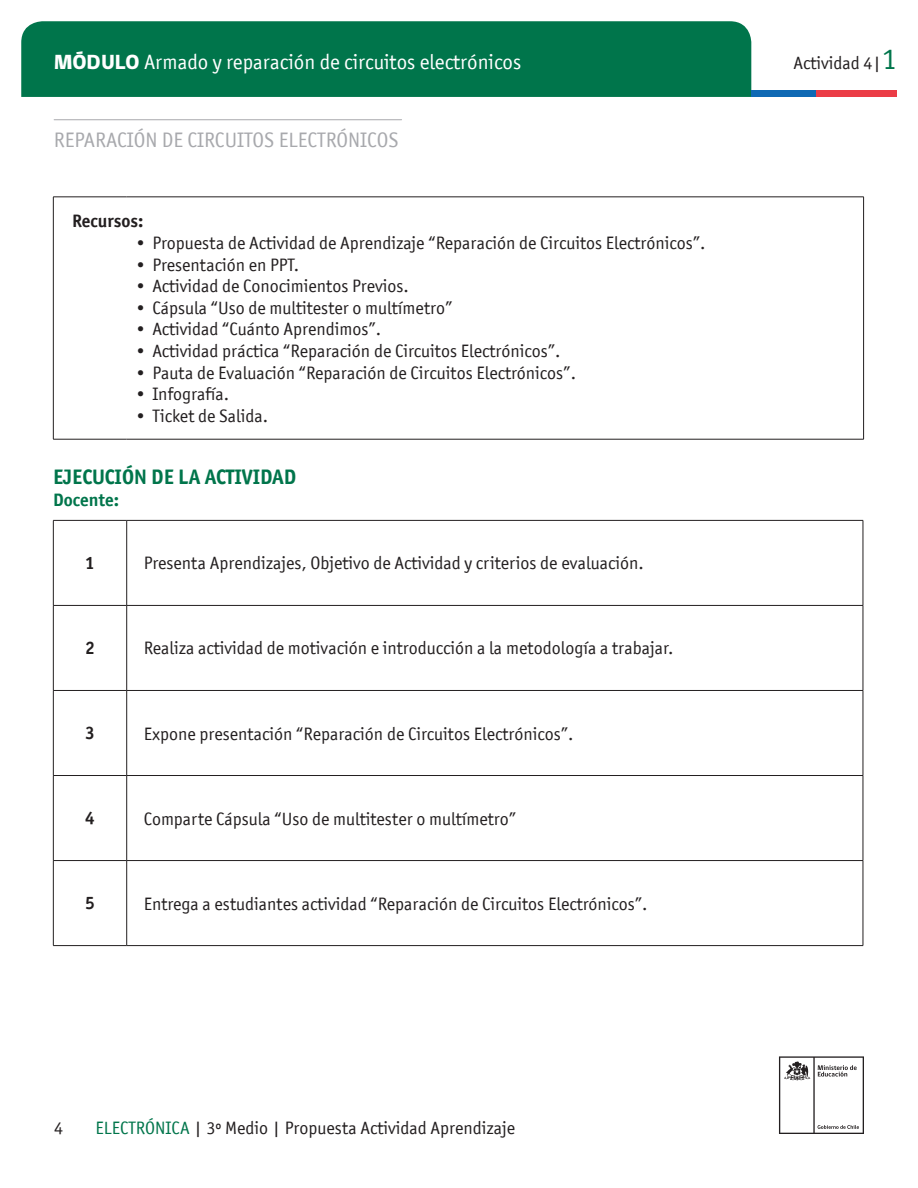
<style>
.page{position:relative;width:918px;height:1188px;background:#fff}
.page>*{position:absolute;margin:0;border:0;box-sizing:border-box;transform-origin:0 0}
.t1{font:21px "Officina San ITC";color:#fff}
.t2{font:21px "Officina San ITC";color:#a8a9ad}
.t3{font:700 21px "Officina San ITC";color:#00754b}
.t4{font:18px "Officina San ITC";color:#231f20}
.t5{font:700 18px "Officina San ITC";color:#231f20}
.t6{font:700 18px "Officina San ITC";color:#00754b}
.s1{font-family:"gob CL";font-weight:800}
.s2{font-size:30px;color:#00754b}
.s3{color:#00754b}
</style>
<div class="page">
<svg style="left:779px;top:1056px;width:85px;height:78px"></svg>
<div style="left:21px;top:21px;width:730px;height:76px;background:#00754b"></div>
<div style="left:751px;top:90px;width:65px;height:7px;background:#0f69b4"></div>
<div style="left:816px;top:90px;width:81px;height:7px;background:#eb3c46"></div>
<hr style="left:53px;top:197px;width:74px;height:1px;background:#231f20">
<hr style="left:127px;top:197px;width:737px;height:1px;background:#231f20">
<hr style="left:863px;top:197px;width:1px;height:242px;background:#231f20">
<hr style="left:53px;top:197px;width:1px;height:242px;background:#231f20">
<hr style="left:53px;top:439px;width:74px;height:1px;background:#231f20">
<hr style="left:127px;top:439px;width:737px;height:1px;background:#231f20">
<hr style="left:126px;top:521px;width:1px;height:84px;background:#231f20">
<hr style="left:53px;top:605px;width:74px;height:1px;background:#231f20">
<hr style="left:127px;top:605px;width:736px;height:1px;background:#231f20">
<hr style="left:126px;top:606px;width:1px;height:84px;background:#231f20">
<hr style="left:53px;top:690px;width:74px;height:1px;background:#231f20">
<hr style="left:127px;top:690px;width:736px;height:1px;background:#231f20">
<hr style="left:126px;top:691px;width:1px;height:84px;background:#231f20">
<hr style="left:53px;top:775px;width:74px;height:1px;background:#231f20">
<hr style="left:127px;top:775px;width:736px;height:1px;background:#231f20">
<hr style="left:126px;top:776px;width:1px;height:84px;background:#231f20">
<hr style="left:53px;top:860px;width:74px;height:1px;background:#231f20">
<hr style="left:127px;top:860px;width:736px;height:1px;background:#231f20">
<hr style="left:126px;top:861px;width:1px;height:84px;background:#231f20">
<hr style="left:53px;top:945px;width:74px;height:1px;background:#231f20">
<hr style="left:127px;top:945px;width:736px;height:1px;background:#231f20">
<hr style="left:53px;top:520px;width:74px;height:1px;background:#231f20">
<hr style="left:53px;top:521px;width:1px;height:84px;background:#231f20">
<hr style="left:127px;top:520px;width:736px;height:1px;background:#231f20">
<hr style="left:863px;top:521px;width:1px;height:84px;background:#231f20">
<hr style="left:53px;top:606px;width:1px;height:84px;background:#231f20">
<hr style="left:863px;top:606px;width:1px;height:84px;background:#231f20">
<hr style="left:53px;top:691px;width:1px;height:84px;background:#231f20">
<hr style="left:863px;top:691px;width:1px;height:84px;background:#231f20">
<hr style="left:53px;top:776px;width:1px;height:84px;background:#231f20">
<hr style="left:863px;top:776px;width:1px;height:84px;background:#231f20">
<hr style="left:53px;top:861px;width:1px;height:84px;background:#231f20">
<hr style="left:863px;top:861px;width:1px;height:84px;background:#231f20">
<hr style="left:54px;top:119px;width:348px;height:1px;background:#a8a9ad">
<p class="t1" style="left:54px;top:50px;width:469px"><span class="s1">MÓDULO</span> Armado y reparación de circuitos electrónicos</p>
<p class="t4" style="left:794px;top:53px;width:105px">Actividad 4|<span class="s2">1</span></p>
<p class="t2" style="left:54px;top:127px;width:346px">REPARACIÓN DE CIRCUITOS ELECTRÓNICOS</p>
<p class="t5" style="left:72px;top:210px;width:73px">Recursos:</p>
<p class="t4" style="left:134px;top:232px;width:573px">• Propuesta de Actividad de Aprendizaje “Reparación de Circuitos Electrónicos”.</p>
<p class="t4" style="left:134px;top:254px;width:166px">• Presentación en PPT.</p>
<p class="t4" style="left:134px;top:276px;width:276px">• Actividad de Conocimientos Previos.</p>
<p class="t4" style="left:134px;top:297px;width:320px">• Cápsula “Uso de multitester o multímetro”</p>
<p class="t4" style="left:134px;top:319px;width:248px">• Actividad “Cuánto Aprendimos”.</p>
<p class="t4" style="left:134px;top:340px;width:428px">• Actividad práctica “Reparación de Circuitos Electrónicos”.</p>
<p class="t4" style="left:134px;top:362px;width:443px">• Pauta de Evaluación “Reparación de Circuitos Electrónicos”.</p>
<p class="t4" style="left:134px;top:384px;width:96px">• Infografía.</p>
<p class="t4" style="left:134px;top:405px;width:135px">• Ticket de Salida.</p>
<p class="t3" style="left:53px;top:464px;width:245px">EJECUCIÓN DE LA ACTIVIDAD</p>
<p class="t6" style="left:53px;top:488px;width:67px">Docente:</p>
<p class="t5" style="left:85px;top:551px;width:11px">1</p>
<p class="t4" style="left:144px;top:553px;width:502px">Presenta Aprendizajes, Objetivo de Actividad y criterios de evaluación.</p>
<p class="t5" style="left:85px;top:636px;width:11px">2</p>
<p class="t4" style="left:144px;top:638px;width:531px">Realiza actividad de motivación e introducción a la metodología a trabajar.</p>
<p class="t5" style="left:85px;top:721px;width:11px">3</p>
<p class="t4" style="left:144px;top:723px;width:431px">Expone presentación “Reparación de Circuitos Electrónicos”.</p>
<p class="t5" style="left:85px;top:806px;width:11px">4</p>
<p class="t4" style="left:144px;top:808px;width:374px">Comparte Cápsula “Uso de multitester o multímetro”</p>
<p class="t5" style="left:85px;top:891px;width:11px">5</p>
<p class="t4" style="left:144px;top:893px;width:505px">Entrega a estudiantes actividad “Reparación de Circuitos Electrónicos”.</p>
<p class="t4" style="left:54px;top:1118px;width:10px">4</p>
<p class="t4" style="left:95px;top:1118px;width:421px"><span class="s3">ELECTRÓNICA</span> | 3º Medio | Propuesta Actividad Aprendizaje</p>
</div>
